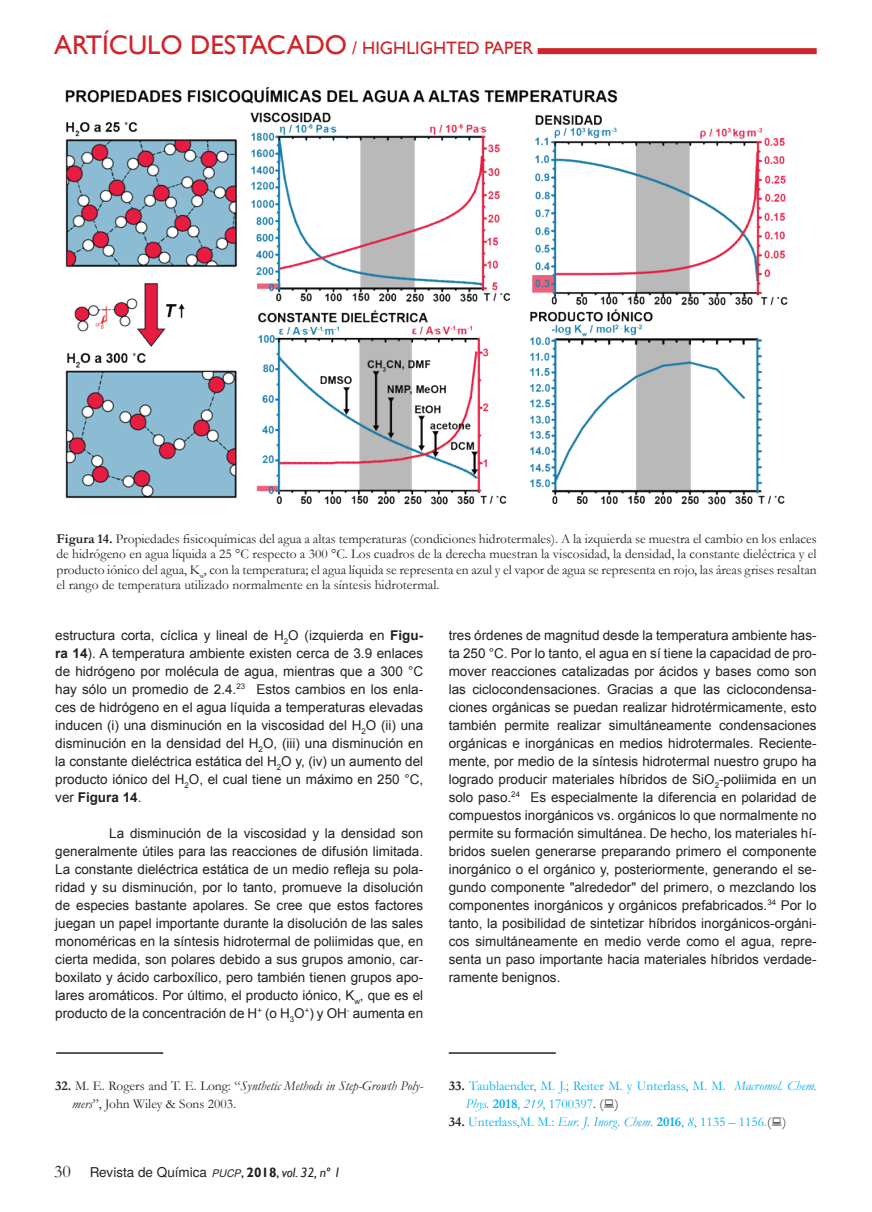
<style>
.page{position:relative;width:872px;height:1212px;background:#fff}
.page>*{position:absolute;margin:0;border:0;box-sizing:border-box;transform-origin:0 0}
.t1{font:27px "Gill Sans";color:#d1232a}
.t2{font:18px "Gill Sans";color:#d1232a}
.t3{font:18px "Garamond";color:#231f20}
.t4{font:13.5px/18px "Arial";color:#231f20;text-align:justify}
.t5{font:13.5px/15px "Garamond";color:#231f20;text-align:justify}
.t6{font:13.5px/18px "Garamond";color:#00aeef}
.t7{font:13.5px "Te X Gyre Heros";color:#231f20}
.s1{font-size:18px}
.s2{font-weight:700}
.s3{font-style:italic}
.s4{font-weight:700;color:#231f20}
.s5{color:#231f20}
.s6{font-style:italic;font-size:10.5px}
.s7{font-family:"Gill Sans"}
.s8{font-family:"Gill Sans";font-weight:700}
.s9{font-family:"Gill Sans";font-style:italic}
</style>
<div class="page">
<div style="left:537px;top:48px;width:279px;height:6px;background:#d1232a"></div>
<img style="left:65px;top:87px;width:723px;height:418px">
<hr style="left:56px;top:1052px;width:107px;height:2px;background:#231f20">
<hr style="left:449px;top:1052px;width:107px;height:2px;background:#231f20">
<h1 class="t1" style="left:54px;top:30px;width:364px">ARTÍCULO DESTACADO <span class="s1">/ HIGHLIGHTED</span></h1>
<h2 class="t2" style="left:484px;top:38px;width:50px">PAPER</h2>
<p class="t5" style="left:57px;top:531px;width:761px"><span class="s2">Figura 14.</span> Propiedades fisicoquímicas del agua a altas temperaturas (condiciones hidrotermales). A la izquierda se muestra el cambio en los enlaces de hidrógeno en agua líquida a 25 °C respecto a 300 °C. Los cuadros de la derecha muestran la viscosidad, la densidad, la constante dieléctrica y el producto iónico del agua, K<sub>w</sub>, con la temperatura; el agua líquida se representa en azul y el vapor de agua se representa en rojo, las áreas grises resaltan el rango de temperatura utilizado normalmente en la síntesis hidrotermal.</p>
<p class="t4" style="left:55px;top:626px;width:369px">estructura corta, cíclica y lineal de H<sub>2</sub>O (izquierda en <span class="s2">Figu&shy;ra 14</span>). A temperatura ambiente existen cerca de 3.9 enlaces de hidrógeno por molécula de agua, mientras que a 300 °C hay sólo un promedio de 2.4.<sup>23</sup> Estos cambios en los enla&shy;ces de hidrógeno en el agua líquida a temperaturas elevadas inducen (i) una disminución en la viscosidad del H<sub>2</sub>O (ii) una disminución en la densidad del H<sub>2</sub>O, (iii) una disminución en la constante dieléctrica estática del H<sub>2</sub>O y, (iv) un aumento del producto iónico del H<sub>2</sub>O, el cual tiene un máximo en 250 °C, ver <span class="s2">Figura 14</span>.</p>
<p class="t4" style="left:55px;top:824px;width:369px;text-indent:54px">La disminución de la viscosidad y la densidad son generalmente útiles para las reacciones de difusión limitada.<br>La constante dieléctrica estática de un medio refleja su pola&shy;ridad y su disminución, por lo tanto, promueve la disolución de especies bastante apolares. Se cree que estos factores juegan un papel importante durante la disolución de las sales monoméricas en la síntesis hidrotermal de poliimidas que, en cierta medida, son polares debido a sus grupos amonio, car&shy;boxilato y ácido carboxílico, pero también tienen grupos apo&shy;lares aromáticos. Por último, el producto iónico, K<sub>w</sub>, que es el producto de la concentración de H<sup>+</sup> (o H<sub>3</sub>O<sup>+</sup>) y OH<sup>-</sup> aumenta en</p>
<p class="t4" style="left:449px;top:626px;width:369px">tres órdenes de magnitud desde la temperatura ambiente has&shy;ta 250 °C. Por lo tanto, el agua en sí tiene la capacidad de pro&shy;mover reacciones catalizadas por ácidos y bases como son las ciclocondensaciones. Gracias a que las ciclocondensa&shy;ciones orgánicas se puedan realizar hidrotérmicamente, esto también permite realizar simultáneamente condensaciones orgánicas e inorgánicas en medios hidrotermales. Reciente&shy;mente, por medio de la síntesis hidrotermal nuestro grupo ha logrado producir materiales híbridos de SiO<sub>2</sub>-poliimida en un solo paso.<sup>24</sup> Es especialmente la diferencia en polaridad de compuestos inorgánicos vs. orgánicos lo que normalmente no permite su formación simultánea. De hecho, los materiales hí&shy;bridos suelen generarse preparando primero el componente inorgánico o el orgánico y, posteriormente, generando el se&shy;gundo componente "alrededor" del primero, o mezclando los componentes inorgánicos y orgánicos prefabricados.<sup>34</sup> Por lo tanto, la posibilidad de sintetizar híbridos inorgánicos-orgáni&shy;cos simultáneamente en medio verde como el agua, repre&shy;senta un paso importante hacia materiales híbridos verdade&shy;ramente benignos.</p>
<p class="t5" style="left:72px;top:1076px;width:352px;line-height:18px;text-indent:-17px"><span class="s2">32.</span> M. E. Rogers and T. E. Long: “<span class="s3">Synthetic Methods in Step-Growth Poly&shy;mers</span>”, John Wiley &amp; Sons 2003.</p>
<p class="t6" style="left:466px;top:1076px;width:352px;text-indent:-17px"><span class="s4">33.</span> Taublaender, M. J.; Reiter M. y Unterlass, M. M. <span class="s3">Macromol. Chem.<br>Phys.</span> <span class="s2">2018</span>, <span class="s3">219</span>, 1700397<span class="s5">. ( )</span></p>
<p class="t6" style="left:449px;top:1112px;width:339px"><span class="s4">34.</span> Unterlass,M. M.: <span class="s3">Eur. J. Inorg. Chem.</span> <span class="s2">2016</span>, <span class="s3">8</span>, 1135 – 1156.<span class="s5">( )</span></p>
<h2 class="t3" style="left:54px;top:1159px;width:18px">30</h2>
<p class="t7" style="left:90px;top:1162px;width:253px">Revista de Química <span class="s6">PUCP</span><span class="s7">,</span> <span class="s8">2018</span><span class="s7">,</span> <span class="s9">vol. 32, nº 1</span></p>
</div>
